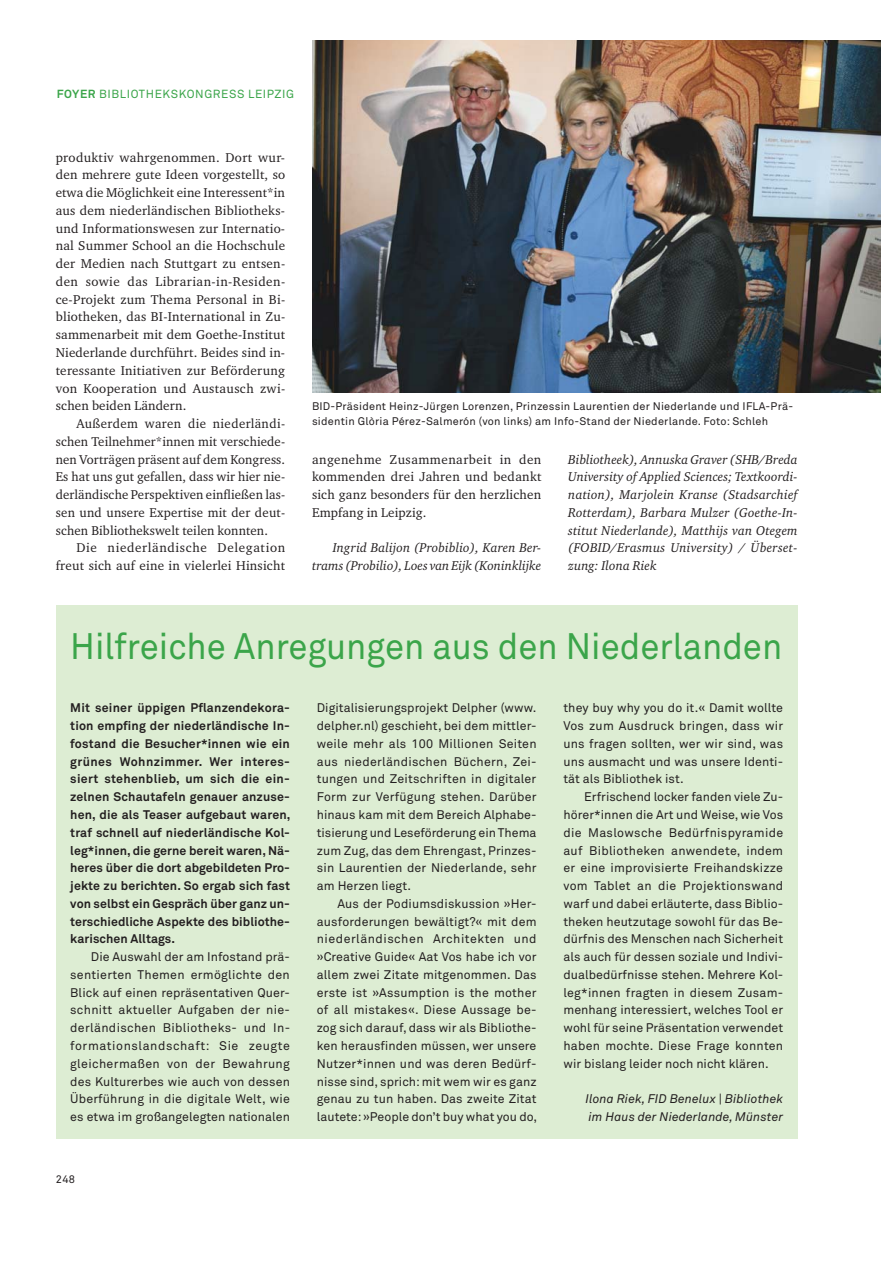
<style>
.page{position:relative;width:893px;height:1263px;background:#fff}
.page>*{position:absolute;margin:0;border:0;box-sizing:border-box;transform-origin:0 0}
.t1{font:36.45px "Akkurat Pro";color:#3ba54a;scale:.95 1}
.t2{font:13.05px/17.7px "Charter ITC Pro";letter-spacing:.015em;color:#231f20;text-align:justify}
.t3{font:italic 13.05px/17.7px "Charter ITC Pro";letter-spacing:.01em;color:#231f20;text-align:right}
.t4{font:12.45px/17.7px "Akkurat Pro";letter-spacing:.005em;color:#231f20;text-align:justify}
.t5{font:700 12.45px/17.7px "Akkurat Pro";letter-spacing:.005em;color:#231f20;text-align:justify}
.t6{font:italic 12.45px/17.7px "Akkurat Pro";letter-spacing:.005em;color:#231f20}
.t7{font:11.7px "Akkurat Pro";letter-spacing:.05em;color:#3ba54a}
.t8{font:10.95px/14.5px "Akkurat Pro";letter-spacing:.02em;color:#231f20}
.s1{font-weight:700}
</style>
<div class="page">
<div style="left:56px;top:606px;width:741px;height:533px;background:#ddedd3"></div>
<img style="left:312px;top:41px;width:568px;height:352px">
<p class="t7" style="left:57px;top:89px;width:239px"><span class="s1">FOYER</span> BIBLIOTHEKSKONGRESS LEIPZIG</p>
<p class="t2" style="left:56px;top:149px;width:231px">produktiv wahrgenommen. Dort wur&shy;den mehrere gute Ideen vorgestellt, so etwa die Möglichkeit eine Interessent*in aus dem niederländischen Bibliotheks&shy;und Informationswesen zur Internatio&shy;nal Summer School an die Hochschule der Medien nach Stuttgart zu entsen&shy;den sowie das Librarian-in-Residen&shy;ce-Projekt zum Thema Personal in Bi&shy;bliotheken, das BI-International in Zu&shy;sammenarbeit mit dem Goethe-Institut Niederlande durchführt. Beides sind in&shy;teressante Initiativen zur Beförderung von Kooperation und Austausch zwi&shy;schen beiden Ländern.</p>
<p class="t2" style="left:56px;top:415px;width:231px;text-indent:21px">Außerdem waren die niederländi&shy;schen Teilnehmer*innen mit verschiede&shy;nen Vorträgen präsent auf dem Kongress.<br>Es hat uns gut gefallen, dass wir hier nie&shy;derländische Perspektiven einfließen las&shy;sen und unsere Expertise mit der deut&shy;schen Bibliothekswelt teilen konnten.</p>
<p class="t2" style="left:56px;top:540px;width:231px;text-align:right">Die niederländische Delegation freut sich auf eine in vielerlei Hinsicht</p>
<p class="t8" style="left:312px;top:400px;width:483px">BID-Präsident Heinz-Jürgen Lorenzen, Prinzessin Laurentien der Niederlande und IFLA-Prä&shy;sidentin Glòria Pérez-Salmerón (von links) am Info-Stand der Niederlande. Foto: Schleh</p>
<p class="t2" style="left:312px;top:451px;width:231px">angenehme Zusammenarbeit in den kommenden drei Jahren und bedankt sich ganz besonders für den herzlichen Empfang in Leipzig.</p>
<p class="t3" style="left:312px;top:540px;width:231px">Ingrid Balijon (Probiblio), Karen Ber&shy;trams (Probilio), Loes van Eijk (Koninklijke</p>
<p class="t3" style="left:568px;top:451px;width:231px;text-align:justify">Bibliotheek), Annuska Graver (SHB/Breda University of Applied Sciences; Textkoordi&shy;nation), Marjolein Kranse (Stadsarchief Rotterdam), Barbara Mulzer (Goethe-In&shy;stitut Niederlande), Matthijs van Otegem (FOBID/Erasmus University) / Überset&shy;zung: Ilona Riek</p>
<h1 class="t1" style="left:70px;top:633px;width:751px">Hilfreiche Anregungen aus den Niederlanden</h1>
<p class="t5" style="left:70px;top:701px;width:222px">Mit seiner üppigen Pflanzendekora&shy;tion empfing der niederländische In&shy;fostand die Besucher*innen wie ein grünes Wohnzimmer. Wer interes&shy;siert stehenblieb, um sich die ein&shy;zelnen Schautafeln genauer anzuse&shy;hen, die als Teaser aufgebaut waren, traf schnell auf niederländische Kol&shy;leg*innen, die gerne bereit waren, Nä&shy;heres über die dort abgebildeten Pro&shy;jekte zu berichten. So ergab sich fast von selbst ein Gespräch über ganz un&shy;terschiedliche Aspekte des bibliothe&shy;karischen Alltags.</p>
<p class="t4" style="left:70px;top:949px;width:221px;text-indent:21px">Die Auswahl der am Infostand prä&shy;sentierten Themen ermöglichte den Blick auf einen repräsentativen Quer&shy;schnitt aktueller Aufgaben der nie&shy;derländischen Bibliotheks- und In&shy;formationslandschaft: Sie zeugte gleichermaßen von der Bewahrung des Kulturerbes wie auch von dessen Überführung in die digitale Welt, wie es etwa im großangelegten nationalen</p>
<p class="t4" style="left:317px;top:701px;width:221px">Digitalisierungsprojekt Delpher (www. delpher.nl) geschieht, bei dem mittler&shy;weile mehr als 100 Millionen Seiten aus niederländischen Büchern, Zei&shy;tungen und Zeitschriften in digitaler Form zur Verfügung stehen. Darüber hinaus kam mit dem Bereich Alphabe&shy;tisierung und Leseförderung ein Thema zum Zug, das dem Ehrengast, Prinzes&shy;sin Laurentien der Niederlande, sehr am Herzen liegt.</p>
<p class="t4" style="left:317px;top:896px;width:222px;text-indent:21px">Aus der Podiumsdiskussion »Her&shy;ausforderungen bewältigt?« mit dem niederländischen Architekten und »Creative Guide« Aat Vos habe ich vor allem zwei Zitate mitgenommen. Das erste ist »Assumption is the mother of all mistakes«. Diese Aussage be&shy;zog sich darauf, dass wir als Bibliothe&shy;ken herausfinden müssen, wer unsere Nutzer*innen und was deren Bedürf&shy;nisse sind, sprich: mit wem wir es ganz genau zu tun haben. Das zweite Zitat lautete: »People don’t buy what you do,</p>
<p class="t4" style="left:563px;top:701px;width:221px">they buy why you do it.« Damit wollte Vos zum Ausdruck bringen, dass wir uns fragen sollten, wer wir sind, was uns ausmacht und was unsere Identi&shy;tät als Bibliothek ist.</p>
<p class="t4" style="left:563px;top:789px;width:221px;text-indent:21px">Erfrischend locker fanden viele Zu&shy;hörer*innen die Art und Weise, wie Vos die Maslowsche Bedürfnispyramide auf Bibliotheken anwendete, indem er eine improvisierte Freihandskizze vom Tablet an die Projektionswand warf und dabei erläuterte, dass Biblio&shy;theken heutzutage sowohl für das Be&shy;dürfnis des Menschen nach Sicherheit als auch für dessen soziale und Indivi&shy;dualbedürfnisse stehen. Mehrere Kol&shy;leg*innen fragten in diesem Zusam&shy;menhang interessiert, welches Tool er wohl für seine Präsentation verwendet haben mochte. Diese Frage konnten wir bislang leider noch nicht klären.</p>
<p class="t6" style="left:585px;top:1090px;width:199px">Ilona Riek, FID Benelux | Bibliothek im Haus der Niederlande, Münster</p>
<p class="t8" style="left:56px;top:1173px;width:21px">248</p>
</div>
